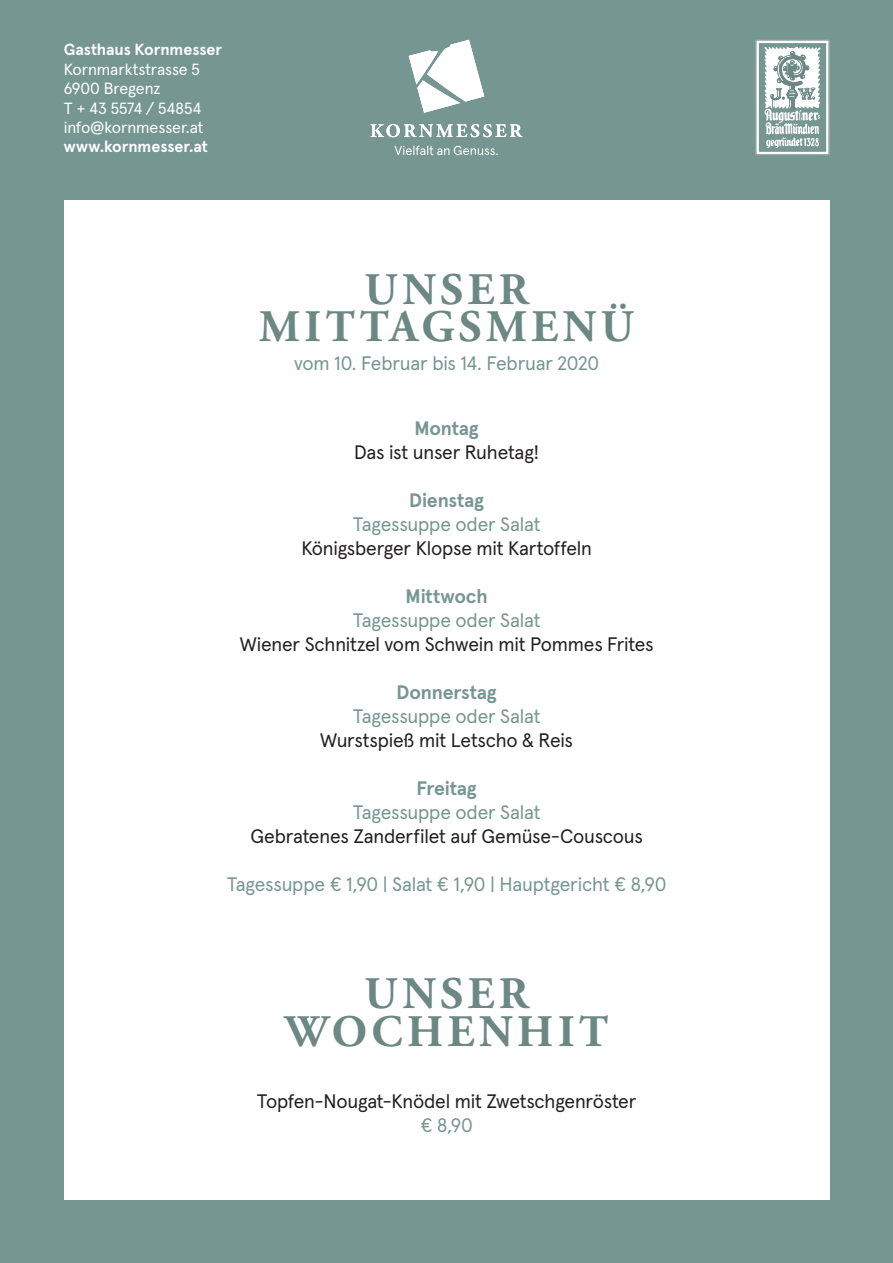
<style>
.page{position:relative;width:893px;height:1263px;background:#769691}
.page>*{position:absolute;margin:0;border:0;box-sizing:border-box;transform-origin:0 0}
.t1{font:700 45px/37.5px "Adobe Garamond Pro";letter-spacing:.1em;color:#6c8883;text-align:center}
.t2{font:19.5px "Apercu Pro";letter-spacing:-.01em;color:#231f20}
.t3{font:19.5px "Apercu Pro";letter-spacing:-.01em;color:#769691}
.t4{font:700 19.5px "Apercu Pro";letter-spacing:-.01em;color:#769691}
.t5{font:16.2px/19.4px "Apercu Pro";letter-spacing:-.005em;color:#fff}
.t6{font:700 16.2px "Apercu Pro";letter-spacing:-.005em;color:#fff}
</style>
<div class="page">
<svg style="left:409px;top:40px;width:75px;height:73px"></svg>
<svg style="left:370px;top:124px;width:152px;height:13px"></svg>
<svg style="left:394px;top:146px;width:104px;height:9px"></svg>
<svg style="left:756px;top:40px;width:73px;height:115px"></svg>
<div style="left:64px;top:200px;width:765px;height:999px;background:#fff"></div>
<p class="t6" style="left:64px;top:37px;width:160px">Gasthaus Kornmesser</p>
<p class="t5" style="left:64px;top:58px;width:141px">Kornmarktstrasse 5<br>6900 Bregenz<br>T + 43 5574 / 54854 info@kornmesser.at</p>
<p class="t6" style="left:64px;top:134px;width:146px">www.kornmesser.at</p>
<h1 class="t1" style="left:259px;top:272px;width:376px">UNSER<br>MITTAGSMENÜ</h1>
<p class="t3" style="left:294px;top:348px;width:306px">vom 10. Februar bis 14. Februar 2020</p>
<p class="t4" style="left:414px;top:413px;width:66px">Montag</p>
<p class="t2" style="left:354px;top:437px;width:187px">Das ist unser Ruhetag!</p>
<p class="t4" style="left:409px;top:485px;width:76px">Dienstag</p>
<p class="t3" style="left:353px;top:509px;width:189px">Tagessuppe oder Salat</p>
<p class="t2" style="left:301px;top:533px;width:292px">Königsberger Klopse mit Kartoffeln</p>
<p class="t4" style="left:406px;top:581px;width:84px">Mittwoch</p>
<p class="t3" style="left:353px;top:605px;width:189px">Tagessuppe oder Salat</p>
<p class="t2" style="left:240px;top:629px;width:415px">Wiener Schnitzel vom Schwein mit Pommes Frites</p>
<p class="t4" style="left:397px;top:677px;width:102px">Donnerstag</p>
<p class="t3" style="left:353px;top:701px;width:189px">Tagessuppe oder Salat</p>
<p class="t2" style="left:320px;top:725px;width:254px">Wurstspieß mit Letscho &amp; Reis</p>
<p class="t4" style="left:417px;top:773px;width:62px">Freitag</p>
<p class="t3" style="left:353px;top:797px;width:189px">Tagessuppe oder Salat</p>
<p class="t2" style="left:250px;top:821px;width:394px">Gebratenes Zanderfilet auf Gemüse-Couscous</p>
<p class="t3" style="left:227px;top:870px;width:441px">Tagessuppe € 1,90 | Salat € 1,90 | Hauptgericht € 8,90</p>
<h1 class="t1" style="left:285px;top:976px;width:325px">UNSER<br>WOCHENHIT</h1>
<p class="t2" style="left:257px;top:1086px;width:381px">Topfen-Nougat-Knödel mit Zwetschgenröster</p>
<p class="t3" style="left:421px;top:1110px;width:54px">€ 8,90</p>
</div>
